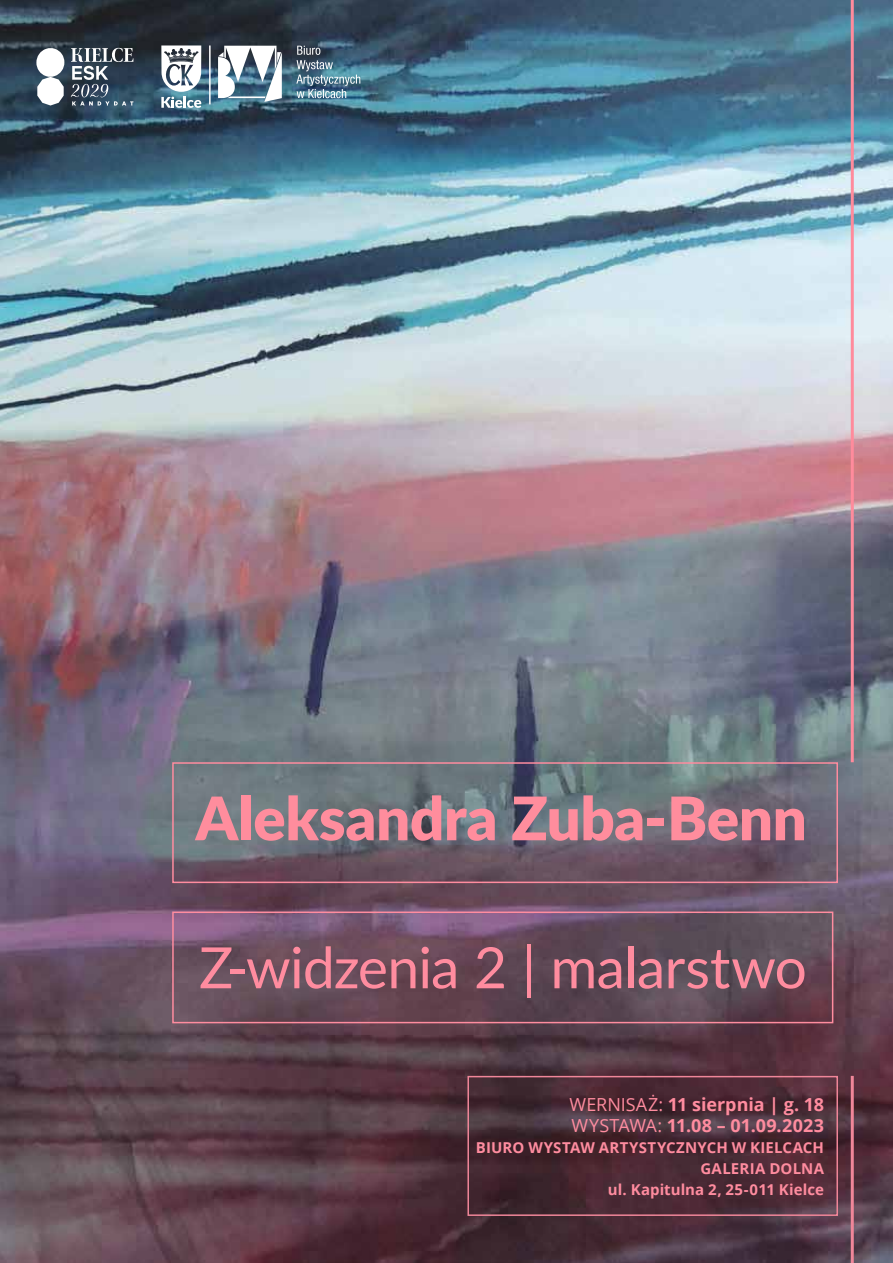
<style>
.page{position:relative;width:893px;height:1263px;background:#fff}
.page>*{position:absolute;margin:0;border:0;box-sizing:border-box;transform-origin:0 0}
.t1{font:900 60px "Lato";letter-spacing:-.005em;color:#ff8d9d}
.t2{font:57px "Lato";letter-spacing:-.01em;color:#ff8c9f}
.t3{font:700 18px/21px "Open Sans";color:#ff8c9f}
.t4{font:700 15px/21px "Open Sans";letter-spacing:.01em;color:#ff8c9f;text-align:right}
.s1{font-weight:400}
</style>
<div class="page">
<img style="left:0;top:0;width:893px;height:1263px">
<div style="left:172px;top:911px;width:661px;height:112px;border:2px solid #ff8c9f"></div>
<div style="left:467px;top:1076px;width:371px;height:140px;border:2px solid #f08699"></div>
<hr style="left:851px;top:1076px;width:3px;height:187px;background:#f08699">
<div style="left:172px;top:762px;width:666px;height:121px;border:2px solid #ff8c9f"></div>
<svg style="left:71px;top:48px;width:62px;height:58px;background:#576674"></svg>
<svg style="left:36px;top:48px;width:28px;height:58px"></svg>
<hr style="left:209px;top:45px;width:2px;height:59px;background:#fff">
<svg style="left:296px;top:46px;width:64px;height:52px;background:#597b8f"></svg>
<svg style="left:218px;top:46px;width:64px;height:56px"></svg>
<svg style="left:161px;top:45px;width:40px;height:63px"></svg>
<hr style="left:851px;top:0;width:3px;height:762px;background:#ff8b9c">
<h1 class="t1" style="left:196px;top:773px;width:613px">Aleksandra Zuba-Benn</h1>
<h2 class="t2" style="left:199px;top:927px;width:609px">Z-widzenia 2 | malarstwo</h2>
<p class="t3" style="left:570px;top:1094px;width:256px"><span class="s1">WERNISAŻ:</span> 11 sierpnia | g. 18<br><span class="s1">WYSTAWA:</span> 11.08 – 01.09.2023</p>
<p class="t4" style="left:476px;top:1137px;width:350px">BIURO WYSTAW ARTYSTYCZNYCH W KIELCACH<br>GALERIA DOLNA<br>ul. Kapitulna 2, 25-011 Kielce</p>
</div>
